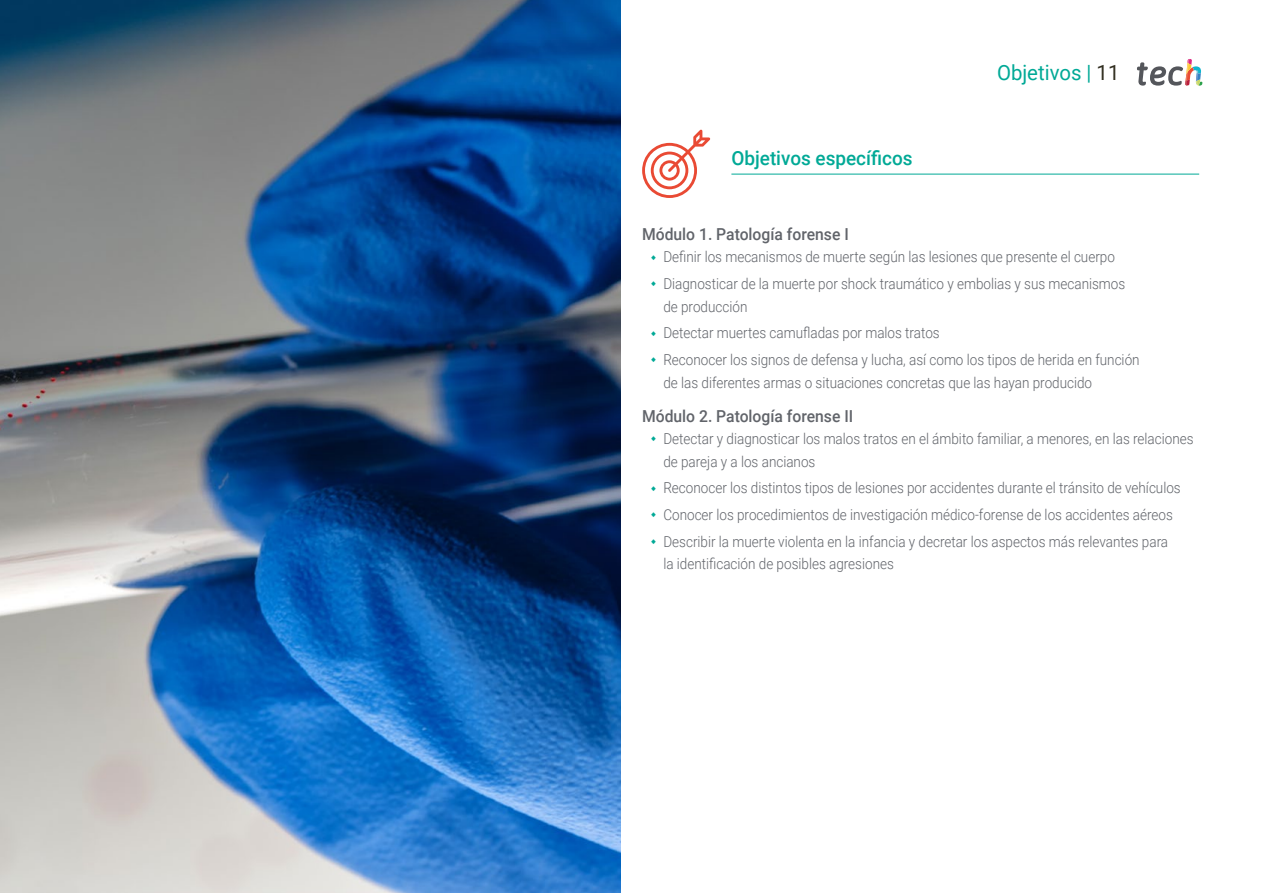
<style>
.page{position:relative;width:1263px;height:893px;background:#fff}
.page>*{position:absolute;margin:0;border:0;box-sizing:border-box;transform-origin:0 0}
.t1{font:21px "Roboto";color:#00a996}
.t2{font:500 19.5px "Roboto";color:#00a996}
.t3{font:500 16.5px "Roboto";color:#61646a;scale:.95 1}
.t4{font:300 15px/26.7px "Roboto";color:#61646a;scale:.9 1}
.s1{color:#312e20}
</style>
<div class="page">
<hr style="left:731px;top:174px;width:468px;height:1px;background:#00a996">
<svg style="left:642px;top:130px;width:68px;height:68px"></svg>
<img style="left:0;top:0;width:621px;height:893px">
<svg style="left:1137px;top:59px;width:65px;height:27px"></svg>
<h2 class="t2" style="left:731px;top:144px;width:183px">Objetivos específicos</h2>
<h1 class="t1" style="left:997px;top:57px;width:124px">Objetivos | <span class="s1">11</span></h1>
<p class="t3" style="left:642px;top:222px;width:219px">Módulo 1. Patología forense I</p>
<p class="t4" style="left:663px;top:243px;width:515px">Definir los mecanismos de muerte según las lesiones que presente el cuerpo<br>Diagnosticar de la muerte por shock traumático y embolias y sus mecanismos</p>
<p class="t4" style="left:663px;top:292px;width:531px">de producción<br>Detectar muertes camufladas por malos tratos<br>Reconocer los signos de defensa y lucha, así como los tipos de herida en función</p>
<p class="t4" style="left:663px;top:368px;width:478px">de las diferentes armas o situaciones concretas que las hayan producido</p>
<p class="t3" style="left:642px;top:404px;width:224px">Módulo 2. Patología forense II</p>
<p class="t4" style="left:663px;top:427px;width:591px;line-height:22.5px">Detectar y diagnosticar los malos tratos en el ámbito familiar, a menores, en las relaciones de pareja y a los ancianos</p>
<p class="t4" style="left:663px;top:474px;width:576px">Reconocer los distintos tipos de lesiones por accidentes durante el tránsito de vehículos<br>Conocer los procedimientos de investigación médico-forense de los accidentes aéreos<br>Describir la muerte violenta en la infancia y decretar los aspectos más relevantes para</p>
<p class="t4" style="left:663px;top:550px;width:258px">la identificación de posibles agresiones</p>
</div>
